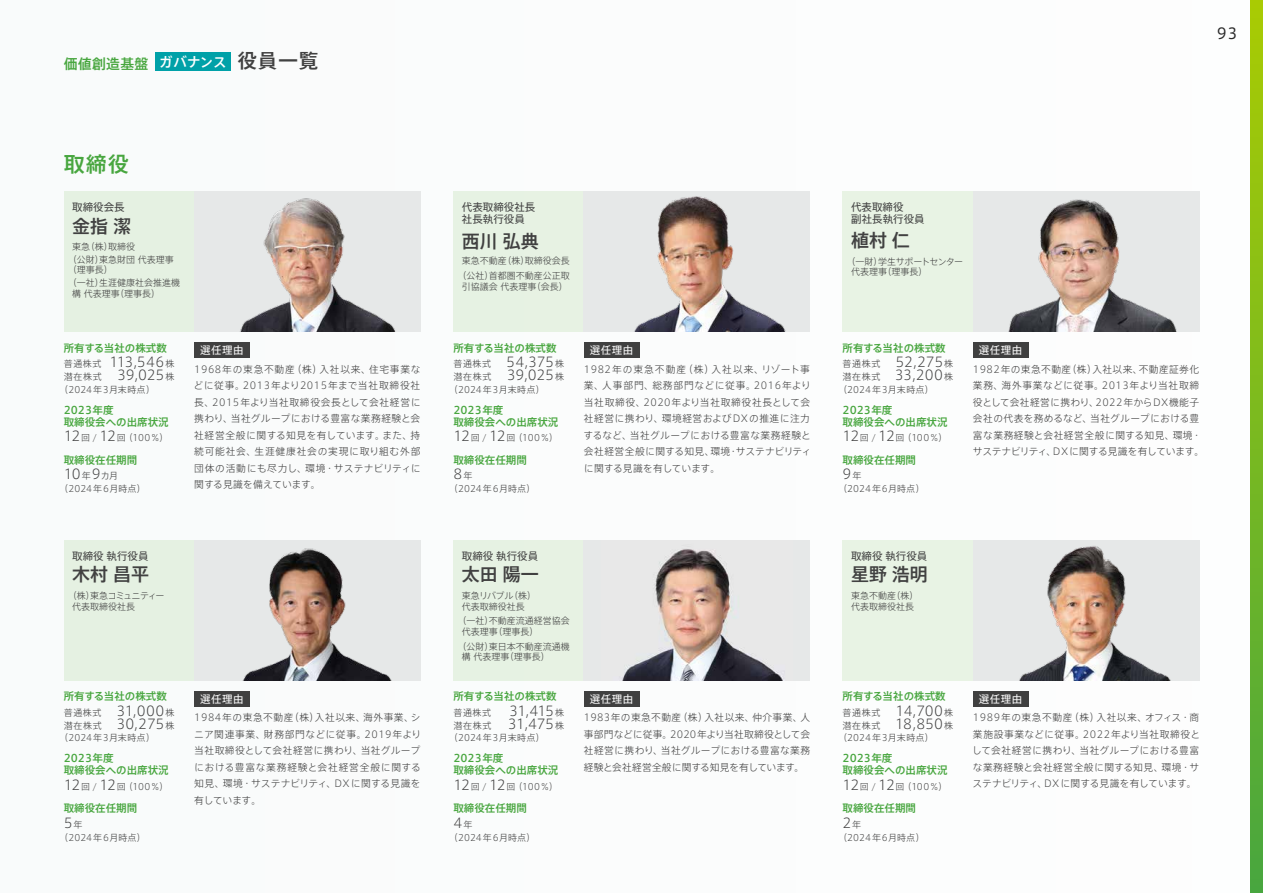
<style>
.page{position:relative;width:1263px;height:893px;background:#f9fbfb}
.page>*{position:absolute;margin:0;border:0;box-sizing:border-box;transform-origin:0 0}
.t1{font:500 21px "Axis Std";color:#48a63f}
.t2{font:500 18px "Axis Std";color:#414141}
.t3{font:15px "Axis Std";color:#292929}
.t4{font:500 13.8px "Axis Std";letter-spacing:.025em;color:#48a63f}
.t5{font:300 13.5px/12.8px "Axis Std";letter-spacing:-.01em;color:#414141}
.t6{font:300 13.5px/12.8px "Axis Std";letter-spacing:-.04em;color:#414141;text-align:right}
.t7{font:500 10.5px/12px "Axis Std";color:#48a63f}
.t8{font:10.5px/12px "Axis Std";color:#414141}
.t9{font:10.5px "Axis Std";letter-spacing:.05em;color:#fff}
.t10{font:300 9.75px/16.5px "Axis Std";letter-spacing:.04em;color:#414141;text-align:justify}
.t11{font:300 9px/10.5px "Axis Std";color:#414141}
.s1{font-size:19.5px;color:#414141}
.s2{font-size:9px}
.s3{font-size:13.5px}
</style>
<div class="page">
<div style="left:64px;top:191px;width:356px;height:141px;background:#ebf5e6"></div>
<div style="left:194px;top:191px;width:226px;height:141px;background:#e6e8e8"></div>
<img style="left:240px;top:198px;width:156px;height:134px">
<div style="left:194px;top:342px;width:55px;height:16px;background:#404040"></div>
<div style="left:453px;top:191px;width:357px;height:141px;background:#ebf5e6"></div>
<img style="left:584px;top:191px;width:223px;height:141px">
<div style="left:584px;top:342px;width:55px;height:16px;background:#404040"></div>
<div style="left:842px;top:191px;width:357px;height:141px;background:#ebf5e6"></div>
<div style="left:973px;top:191px;width:226px;height:141px;background:#e6e8e8"></div>
<img style="left:1008px;top:199px;width:169px;height:133px">
<div style="left:973px;top:342px;width:55px;height:16px;background:#404040"></div>
<div style="left:453px;top:540px;width:357px;height:140px;background:#ebf5e6"></div>
<div style="left:584px;top:540px;width:226px;height:140px;background:#e6e8e8"></div>
<img style="left:622px;top:549px;width:161px;height:131px">
<div style="left:584px;top:691px;width:55px;height:15px;background:#404040"></div>
<div style="left:64px;top:540px;width:356px;height:140px;background:#ebf5e6"></div>
<img style="left:194px;top:540px;width:226px;height:140px">
<div style="left:194px;top:691px;width:55px;height:15px;background:#404040"></div>
<div style="left:842px;top:540px;width:357px;height:140px;background:#ebf5e6"></div>
<div style="left:973px;top:540px;width:226px;height:140px;background:#e6e8e8"></div>
<img style="left:1019px;top:546px;width:152px;height:134px">
<div style="left:973px;top:691px;width:55px;height:15px;background:#404040"></div>
<div style="left:155px;top:52px;width:76px;height:19px;background:#00a1a8"></div>
<svg style="left:1250px;top:0;width:13px;height:893px;background:#78b820"></svg>
<h3 class="t4" style="left:64px;top:53px;width:256px">価値創造基盤 <sup>ガバナンス</sup> <span class="s1">役員一覧</span></h3>
<h1 class="t1" style="left:64px;top:148px;width:67px">取締役</h1>
<p class="t8" style="left:72px;top:201px;width:54px">取締役会長</p>
<h2 class="t2" style="left:72px;top:212px;width:60px">金指 潔</h2>
<p class="t11" style="left:68px;top:240px;width:107px;line-height:12.6px;text-indent:4px">東急（株）取締役<br>（公財）東急財団 代表理事</p>
<p class="t11" style="left:68px;top:263px;width:114px;line-height:12.6px">（理事長）<br>（一社）生涯健康社会推進機</p>
<p class="t11" style="left:72px;top:287px;width:89px">構 代表理事（理事長）</p>
<p class="t7" style="left:64px;top:341px;width:105px">所有する当社の株式数</p>
<h3 class="t5" style="left:64px;top:355px;width:112px"><span class="s2">普通株式</span> 113,546<span class="s2">株潜在株式</span> 39,025<span class="s2">株</span></h3>
<p class="t11" style="left:59px;top:383px;width:97px">（2024年3月末時点）</p>
<p class="t7" style="left:64px;top:403px;width:106px">2023年度<br>取締役会への出席状況</p>
<p class="t11" style="left:64px;top:432px;width:106px"><span class="s3">12</span>回 / <span class="s3">12</span>回 （100％）</p>
<p class="t7" style="left:64px;top:453px;width:75px">取締役在任期間</p>
<h3 class="t5" style="left:64px;top:467px;width:56px">10<span class="s2">年</span>9<span class="s2">カ月</span></h3>
<p class="t11" style="left:59px;top:483px;width:88px">（2024年6月時点）</p>
<p class="t9" style="left:200px;top:342px;width:45px">選任理由</p>
<p class="t10" style="left:194px;top:360px;width:228px">1968年の東急不動産（株）入社以来、住宅事業などに従事。2013年より2015年まで当社取締役社長、2015年より当社取締役会長として会社経営に携わり、当社グループにおける豊富な業務経験と会社経営全般に関する知見を有しています。また、持続可能社会、生涯健康社会の実現に取り組む外部団体の活動にも尽力し、環境・サステナビリティに関する見識を備えています。</p>
<p class="t8" style="left:72px;top:549px;width:78px">取締役 執行役員</p>
<h2 class="t2" style="left:72px;top:561px;width:78px">木村 昌平</h2>
<p class="t11" style="left:72px;top:590px;width:94px;text-indent:-4px">（株）東急コミュニティー代表取締役社長</p>
<p class="t7" style="left:64px;top:689px;width:105px">所有する当社の株式数</p>
<h3 class="t5" style="left:64px;top:703px;width:112px"><span class="s2">普通株式</span> 31,000<span class="s2">株潜在株式</span> 30,275<span class="s2">株</span></h3>
<p class="t11" style="left:59px;top:732px;width:97px">（2024年3月末時点）</p>
<p class="t7" style="left:64px;top:752px;width:106px">2023年度<br>取締役会への出席状況</p>
<p class="t11" style="left:64px;top:781px;width:106px"><span class="s3">12</span>回 / <span class="s3">12</span>回 （100％）</p>
<p class="t7" style="left:64px;top:802px;width:75px">取締役在任期間</p>
<h3 class="t5" style="left:64px;top:815px;width:20px">5<span class="s2">年</span></h3>
<p class="t11" style="left:59px;top:831px;width:88px">（2024年6月時点）</p>
<p class="t9" style="left:200px;top:691px;width:45px">選任理由</p>
<p class="t10" style="left:194px;top:709px;width:229px">1984年の東急不動産（株）入社以来、海外事業、シニア関連事業、財務部門などに従事。2019年より当社取締役として会社経営に携わり、当社グループにおける豊富な業務経験と会社経営全般に関する知見、環境・サステナビリティ、DXに関する見識を有しています。</p>
<h3 class="t3" style="left:1217px;top:22px;width:22px">93</h3>
<p class="t8" style="left:462px;top:201px;width:75px">代表取締役社長社長執行役員</p>
<h2 class="t2" style="left:462px;top:228px;width:78px">西川 弘典</h2>
<p class="t11" style="left:457px;top:253px;width:114px;line-height:14.7px;text-align:center">東急不動産（株）取締役会長（公社）首都圏不動産公正取</p>
<p class="t11" style="left:462px;top:280px;width:107px">引協議会 代表理事（会長）</p>
<p class="t7" style="left:453px;top:341px;width:105px">所有する当社の株式数</p>
<h3 class="t5" style="left:453px;top:355px;width:112px"><span class="s2">普通株式</span> 54,375<span class="s2">株潜在株式</span> 39,025<span class="s2">株</span></h3>
<p class="t11" style="left:449px;top:383px;width:97px">（2024年3月末時点）</p>
<p class="t7" style="left:453px;top:403px;width:106px">2023年度<br>取締役会への出席状況</p>
<p class="t11" style="left:453px;top:432px;width:106px"><span class="s3">12</span>回 / <span class="s3">12</span>回 （100％）</p>
<p class="t7" style="left:453px;top:453px;width:75px">取締役在任期間</p>
<h3 class="t5" style="left:453px;top:467px;width:20px">8<span class="s2">年</span></h3>
<p class="t11" style="left:449px;top:483px;width:88px">（2024年6月時点）</p>
<p class="t9" style="left:590px;top:342px;width:45px">選任理由</p>
<p class="t10" style="left:583px;top:360px;width:229px;text-align:left">1982年の東急不動産（株）入社以来、リゾート事業、人事部門、総務部門などに従事。2016年より当社取締役、2020年より当社取締役社長として会社経営に携わり、環境経営およびDXの推進に注力するなど、当社グループにおける豊富な業務経験と会社経営全般に関する知見、環境・サステナビリティに関する見識を有しています。</p>
<p class="t8" style="left:462px;top:549px;width:78px">取締役 執行役員</p>
<h2 class="t2" style="left:462px;top:561px;width:78px">太田 陽一</h2>
<p class="t11" style="left:462px;top:590px;width:76px">東急リバブル（株）代表取締役社長</p>
<p class="t11" style="left:462px;top:615px;width:109px;text-indent:-4px">（一社）不動産流通経営協会代表理事（理事長）</p>
<p class="t11" style="left:462px;top:640px;width:109px;text-indent:-4px">（公財）東日本不動産流通機構 代表理事（理事長）</p>
<p class="t7" style="left:453px;top:689px;width:105px">所有する当社の株式数</p>
<p class="t11" style="left:453px;top:707px;width:39px">普通株式</p>
<h3 class="t6" style="left:453px;top:703px;width:112px">31,415<span class="s2">株<br>潜在株式</span> 31,475<span class="s2">株</span></h3>
<p class="t11" style="left:449px;top:732px;width:97px">（2024年3月末時点）</p>
<p class="t7" style="left:453px;top:752px;width:106px">2023年度<br>取締役会への出席状況</p>
<p class="t11" style="left:453px;top:781px;width:106px"><span class="s3">12</span>回 / <span class="s3">12</span>回 （100％）</p>
<p class="t7" style="left:453px;top:802px;width:75px">取締役在任期間</p>
<h3 class="t5" style="left:453px;top:815px;width:20px">4<span class="s2">年</span></h3>
<p class="t11" style="left:449px;top:831px;width:88px">（2024年6月時点）</p>
<p class="t9" style="left:590px;top:691px;width:45px">選任理由</p>
<p class="t10" style="left:584px;top:709px;width:228px">1983年の東急不動産（株）入社以来、仲介事業、人事部門などに従事。2020年より当社取締役として会社経営に携わり、当社グループにおける豊富な業務経験と会社経営全般に関する知見を有しています。</p>
<p class="t8" style="left:851px;top:201px;width:75px;rotate:-1deg">代表取締役<br>副社長執行役員</p>
<h2 class="t2" style="left:851px;top:227px;width:60px">植村 仁</h2>
<p class="t11" style="left:851px;top:255px;width:114px;text-indent:-4px">（一財）学生サポートセンター代表理事（理事長）</p>
<p class="t7" style="left:842px;top:341px;width:105px">所有する当社の株式数</p>
<h3 class="t5" style="left:842px;top:355px;width:112px"><span class="s2">普通株式</span> 52,275<span class="s2">株潜在株式</span> 33,200<span class="s2">株</span></h3>
<p class="t11" style="left:838px;top:383px;width:97px">（2024年3月末時点）</p>
<p class="t7" style="left:842px;top:403px;width:106px">2023年度<br>取締役会への出席状況</p>
<p class="t11" style="left:842px;top:432px;width:106px"><span class="s3">12</span>回 / <span class="s3">12</span>回 （100％）</p>
<p class="t7" style="left:842px;top:453px;width:75px">取締役在任期間</p>
<h3 class="t5" style="left:842px;top:467px;width:20px">9<span class="s2">年</span></h3>
<p class="t11" style="left:838px;top:483px;width:88px">（2024年6月時点）</p>
<p class="t9" style="left:979px;top:342px;width:45px">選任理由</p>
<p class="t10" style="left:973px;top:360px;width:233px;text-align:left">1982年の東急不動産（株）入社以来、不動産証券化業務、海外事業などに従事。2013年より当社取締役として会社経営に携わり、2022年からDX機能子会社の代表を務めるなど、当社グループにおける豊富な業務経験と会社経営全般に関する知見、環境・サステナビリティ、DXに関する見識を有しています。</p>
<p class="t8" style="left:851px;top:549px;width:78px">取締役 執行役員</p>
<h2 class="t2" style="left:851px;top:561px;width:78px">星野 浩明</h2>
<p class="t11" style="left:851px;top:590px;width:69px">東急不動産（株）代表取締役社長</p>
<p class="t7" style="left:842px;top:689px;width:105px">所有する当社の株式数</p>
<h3 class="t5" style="left:842px;top:703px;width:112px"><span class="s2">普通株式</span> 14,700<span class="s2">株潜在株式</span> 18,850<span class="s2">株</span></h3>
<p class="t11" style="left:838px;top:732px;width:97px">（2024年3月末時点）</p>
<p class="t7" style="left:842px;top:752px;width:106px">2023年度<br>取締役会への出席状況</p>
<p class="t11" style="left:842px;top:781px;width:106px"><span class="s3">12</span>回 / <span class="s3">12</span>回 （100％）</p>
<p class="t7" style="left:842px;top:802px;width:75px">取締役在任期間</p>
<h3 class="t5" style="left:842px;top:815px;width:20px">2<span class="s2">年</span></h3>
<p class="t11" style="left:838px;top:831px;width:88px">（2024年6月時点）</p>
<p class="t9" style="left:979px;top:691px;width:45px">選任理由</p>
<p class="t10" style="left:972px;top:709px;width:229px">1989年の東急不動産（株）入社以来、オフィス・商業施設事業などに従事。2022年より当社取締役として会社経営に携わり、当社グループにおける豊富な業務経験と会社経営全般に関する知見、環境・サステナビリティ、DXに関する見識を有しています。</p>
</div>
